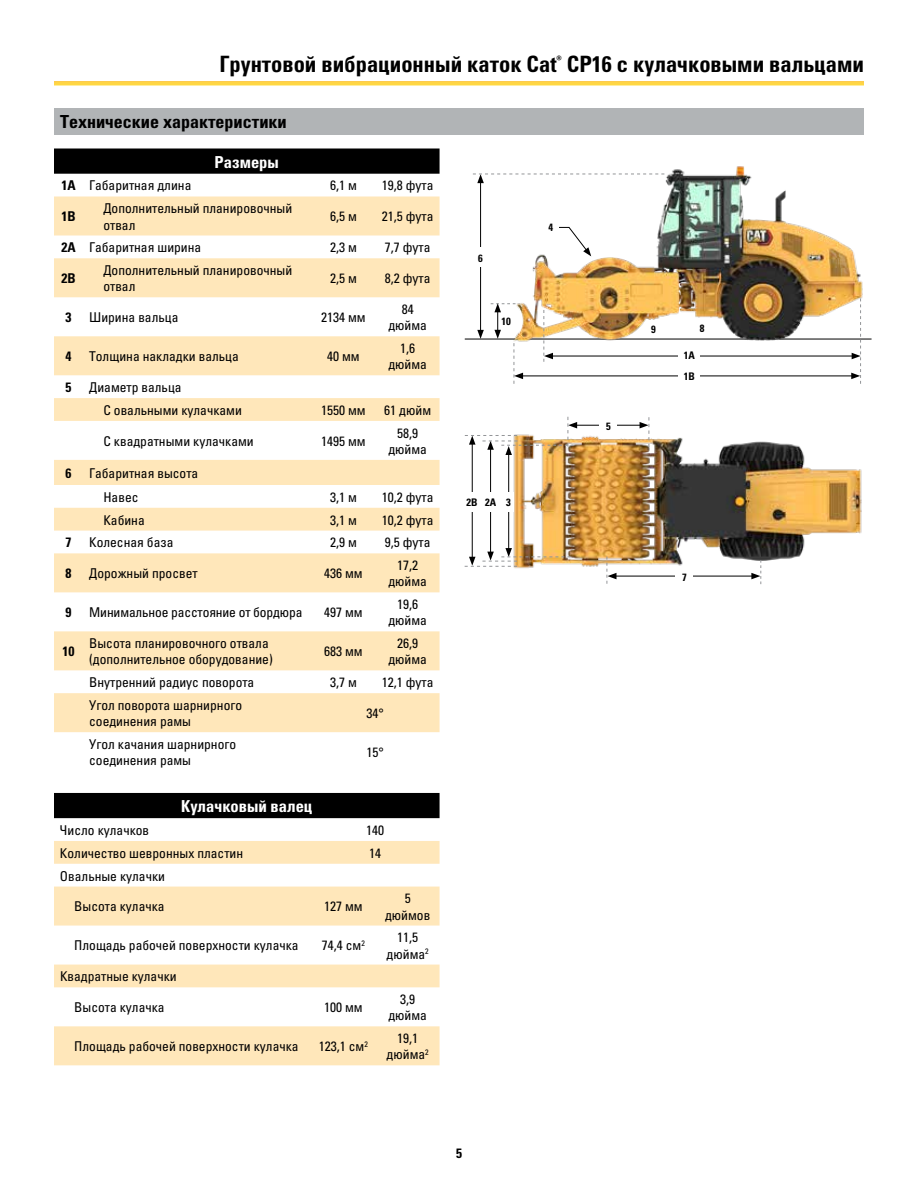
<style>
.page{position:relative;width:918px;height:1188px;background:#fff}
.page>*{position:absolute;margin:0;border:0;box-sizing:border-box;transform-origin:0 0}
.t1{font:22.5px "Univers LTCYR 67 Bold Cond";color:#000}
.t2{font:18px "Univers LTCYR 67 Bold Cond";color:#000}
.t3{font:16.5px "Univers LTCYR 67 Bold Cond";color:#fff}
.t4{font:condensed 13.5px/16.2px "Univers LTCYR 57";color:#000;text-align:center}
.t5{font:13.5px "Univers LTCYR 67 Bold Cond";color:#000}
.t6{font:10.5px "Univers LTCYR 67 Bold Cond";color:#000}
.s1{font-family:"Univers LTCYR 67 Bold Cond";font-stretch:normal}
</style>
<div class="page">
<div style="left:54px;top:108px;width:810px;height:26px;background:#b1b4b6"></div>
<svg style="left:54px;top:148px;width:386px;height:26px;background:#070707"></svg>
<svg style="left:54px;top:196px;width:386px;height:869px;fill:#ffe7ba"></svg>
<img style="left:509px;top:428px;width:353px;height:144px">
<hr style="left:508px;top:453px;width:1px;height:97px;background:#000">
<hr style="left:490px;top:447px;width:1px;height:107px;background:#000">
<hr style="left:472px;top:442px;width:1px;height:117px;background:#000">
<svg style="left:465px;top:548px;width:105px;height:19px"></svg>
<div style="left:482px;top:492px;width:17px;height:20px;background:#fff"></div>
<div style="left:464px;top:492px;width:16px;height:20px;background:#fff"></div>
<div style="left:503px;top:492px;width:11px;height:20px;background:#fff"></div>
<hr style="left:614px;top:576px;width:140px;height:1px;background:#000">
<div style="left:676px;top:566px;width:17px;height:21px;background:#fff"></div>
<hr style="left:575px;top:425px;width:67px;height:1px;background:#000">
<div style="left:600px;top:415px;width:17px;height:21px;background:#fff"></div>
<hr style="left:521px;top:376px;width:333px;height:1px;background:#000">
<div style="left:679px;top:368px;width:21px;height:16px;background:#fff"></div>
<hr style="left:465px;top:339px;width:407px;height:1px;background:#000">
<img style="left:509px;top:166px;width:355px;height:176px">
<hr style="left:480px;top:181px;width:1px;height:151px;background:#000">
<svg style="left:477px;top:330px;width:7px;height:9px"></svg>
<svg style="left:473px;top:174px;width:191px;height:9px"></svg>
<div style="left:471px;top:248px;width:19px;height:19px;background:#fff"></div>
<svg style="left:558px;top:227px;width:33px;height:29px"></svg>
<div style="left:543px;top:219px;width:16px;height:17px;background:#fff"></div>
<div style="left:646px;top:321px;width:15px;height:16px;background:#fff"></div>
<div style="left:692px;top:320px;width:21px;height:16px;background:#fff"></div>
<hr style="left:551px;top:356px;width:303px;height:1px;background:#000">
<svg style="left:543px;top:310px;width:10px;height:52px"></svg>
<svg style="left:851px;top:298px;width:10px;height:86px"></svg>
<div style="left:679px;top:347px;width:21px;height:17px;background:#fff"></div>
<svg style="left:465px;top:417px;width:112px;height:38px"></svg>
<svg style="left:640px;top:417px;width:10px;height:30px"></svg>
<svg style="left:607px;top:557px;width:10px;height:27px"></svg>
<svg style="left:751px;top:560px;width:10px;height:24px"></svg>
<svg style="left:491px;top:303px;width:32px;height:81px"></svg>
<h1 class="t1" style="left:220px;top:50px;width:646px">Грунтовой вибрационный каток Cat<sup>®</sup> CP16 с кулачковыми вальцами</h1>
<h2 class="t2" style="left:60px;top:111px;width:228px">Технические характеристики</h2>
<p class="t3" style="left:215px;top:152px;width:66px">Размеры</p>
<p class="t4" style="left:61px;top:177px;width:131px"><span class="s1">1A</span> Габаритная длина</p>
<p class="t4" style="left:330px;top:177px;width:28px">6,1 м</p>
<p class="t4" style="left:382px;top:177px;width:53px">19,8 фута</p>
<p class="t5" style="left:61px;top:208px;width:16px">1B</p>
<p class="t4" style="left:103px;top:200px;width:190px;text-align:left">Дополнительный планировочный отвал</p>
<p class="t4" style="left:330px;top:208px;width:28px">6,5 м</p>
<p class="t4" style="left:382px;top:208px;width:53px">21,5 фута</p>
<p class="t4" style="left:61px;top:239px;width:141px"><span class="s1">2A</span> Габаритная ширина</p>
<p class="t4" style="left:330px;top:239px;width:28px">2,3 м</p>
<p class="t4" style="left:385px;top:239px;width:47px">7,7 фута</p>
<p class="t5" style="left:61px;top:270px;width:16px">2B</p>
<p class="t4" style="left:103px;top:262px;width:190px;text-align:left">Дополнительный планировочный отвал</p>
<p class="t4" style="left:330px;top:270px;width:28px">2,5 м</p>
<p class="t4" style="left:385px;top:270px;width:47px">8,2 фута</p>
<p class="t5" style="left:66px;top:309px;width:7px">3</p>
<p class="t4" style="left:89px;top:309px;width:91px">Ширина вальца</p>
<p class="t4" style="left:321px;top:309px;width:46px">2134 мм</p>
<p class="t4" style="left:388px;top:301px;width:40px">84 дюйма</p>
<p class="t5" style="left:66px;top:348px;width:7px">4</p>
<p class="t4" style="left:89px;top:348px;width:151px">Толщина накладки вальца</p>
<p class="t4" style="left:327px;top:348px;width:34px">40 мм</p>
<p class="t4" style="left:388px;top:340px;width:40px">1,6 дюйма</p>
<p class="t5" style="left:66px;top:379px;width:7px">5</p>
<p class="t4" style="left:103px;top:376px;width:140px;line-height:22.8px;text-align:left;text-indent:-14px">Диаметр вальца<br>С овальными кулачками</p>
<p class="t6" style="left:548px;top:221px;width:6px">4</p>
<p class="t6" style="left:478px;top:252px;width:6px">6</p>
<p class="t6" style="left:501px;top:315px;width:11px">10</p>
<p class="t6" style="left:651px;top:323px;width:6px">9</p>
<p class="t6" style="left:700px;top:322px;width:6px">8</p>
<p class="t6" style="left:684px;top:349px;width:13px">1A</p>
<p class="t6" style="left:684px;top:370px;width:13px">1B</p>
<p class="t4" style="left:321px;top:402px;width:46px">1550 мм</p>
<p class="t4" style="left:384px;top:402px;width:48px">61 дюйм</p>
<p class="t4" style="left:103px;top:433px;width:152px">С квадратными кулачками</p>
<p class="t4" style="left:321px;top:433px;width:46px">1495 мм</p>
<p class="t4" style="left:388px;top:424px;width:40px">58,9 дюйма</p>
<p class="t5" style="left:66px;top:465px;width:7px">6</p>
<p class="t4" style="left:103px;top:461px;width:96px;line-height:24px;text-align:left;text-indent:-14px">Габаритная высота<br>Навес</p>
<p class="t4" style="left:330px;top:489px;width:28px">3,1 м</p>
<p class="t4" style="left:382px;top:489px;width:53px">10,2 фута</p>
<p class="t4" style="left:103px;top:511px;width:43px">Кабина</p>
<p class="t4" style="left:330px;top:511px;width:28px">3,1 м</p>
<p class="t4" style="left:382px;top:511px;width:53px">10,2 фута</p>
<p class="t5" style="left:66px;top:534px;width:7px">7</p>
<p class="t4" style="left:89px;top:534px;width:86px">Колесная база</p>
<p class="t4" style="left:330px;top:534px;width:28px">2,9 м</p>
<p class="t4" style="left:385px;top:534px;width:47px">9,5 фута</p>
<p class="t5" style="left:66px;top:565px;width:7px">8</p>
<p class="t4" style="left:89px;top:565px;width:110px">Дорожный просвет</p>
<p class="t4" style="left:324px;top:565px;width:40px">436 мм</p>
<p class="t4" style="left:388px;top:557px;width:40px">17,2 дюйма</p>
<p class="t5" style="left:66px;top:604px;width:7px">9</p>
<p class="t4" style="left:89px;top:604px;width:215px">Минимальное расстояние от бордюра</p>
<p class="t4" style="left:324px;top:604px;width:40px">497 мм</p>
<p class="t4" style="left:388px;top:596px;width:40px">19,6 дюйма</p>
<p class="t5" style="left:63px;top:643px;width:13px">10</p>
<p class="t4" style="left:89px;top:635px;width:185px;text-align:left">Высота планировочного отвала (дополнительное оборудование)</p>
<p class="t4" style="left:324px;top:643px;width:40px">683 мм</p>
<p class="t4" style="left:388px;top:635px;width:40px">26,9 дюйма</p>
<p class="t4" style="left:89px;top:674px;width:167px">Внутренний радиус поворота</p>
<p class="t4" style="left:330px;top:674px;width:28px">3,7 м</p>
<p class="t4" style="left:382px;top:674px;width:53px">12,1 фута</p>
<p class="t4" style="left:89px;top:697px;width:154px;text-align:left">Угол поворота шарнирного соединения рамы</p>
<p class="t4" style="left:367px;top:705px;width:19px">34°</p>
<p class="t4" style="left:89px;top:736px;width:148px;text-align:left">Угол качания шарнирного соединения рамы</p>
<p class="t4" style="left:367px;top:744px;width:19px">15°</p>
<p class="t3" style="left:181px;top:796px;width:133px">Кулачковый валец</p>
<p class="t4" style="left:60px;top:822px;width:91px">Число кулачков</p>
<p class="t4" style="left:366px;top:822px;width:19px">140</p>
<p class="t4" style="left:60px;top:845px;width:185px">Количество шевронных пластин</p>
<p class="t4" style="left:369px;top:845px;width:13px">14</p>
<p class="t4" style="left:60px;top:867px;width:107px">Овальные кулачки</p>
<p class="t4" style="left:74px;top:898px;width:92px">Высота кулачка</p>
<p class="t4" style="left:324px;top:898px;width:40px">127 мм</p>
<p class="t4" style="left:385px;top:890px;width:47px">5 дюймов</p>
<p class="t4" style="left:74px;top:937px;width:226px">Площадь рабочей поверхности кулачка</p>
<p class="t4" style="left:322px;top:937px;width:45px">74,4 см<sup>2</sup></p>
<p class="t4" style="left:387px;top:929px;width:44px">11,5 дюйма<sup>2</sup></p>
<p class="t4" style="left:60px;top:968px;width:118px">Квадратные кулачки</p>
<p class="t4" style="left:74px;top:999px;width:92px">Высота кулачка</p>
<p class="t4" style="left:324px;top:999px;width:40px">100 мм</p>
<p class="t4" style="left:388px;top:991px;width:40px">3,9 дюйма</p>
<p class="t4" style="left:74px;top:1038px;width:226px">Площадь рабочей поверхности кулачка</p>
<p class="t4" style="left:319px;top:1038px;width:51px">123,1 см<sup>2</sup></p>
<p class="t4" style="left:387px;top:1030px;width:44px">19,1 дюйма<sup>2</sup></p>
<p class="t6" style="left:467px;top:496px;width:46px">2B 2A 3</p>
<p class="t5" style="left:456px;top:1145px;width:7px">5</p>
<p class="t6" style="left:606px;top:420px;width:6px">5</p>
<p class="t6" style="left:682px;top:571px;width:6px">7</p>
</div>
